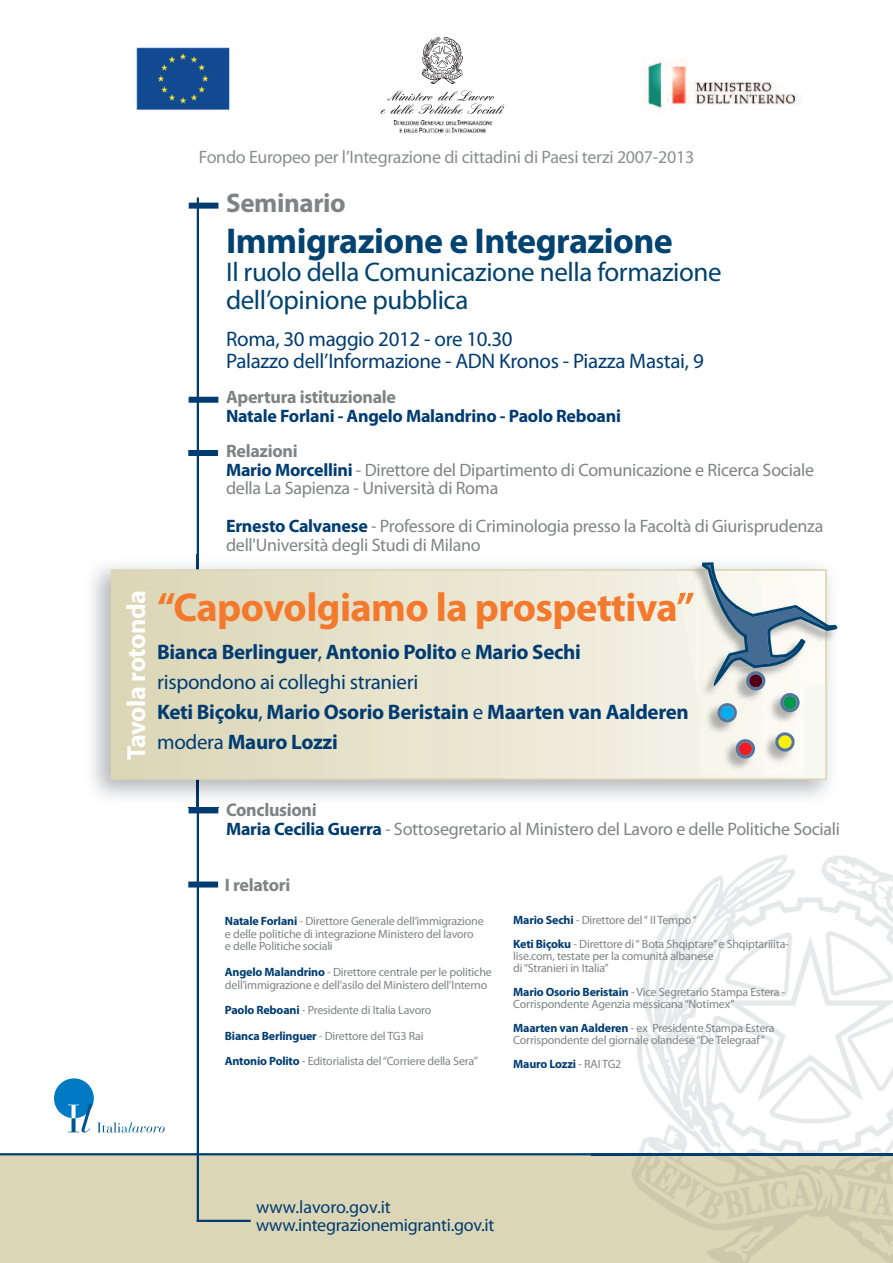
<style>
.page{position:relative;width:893px;height:1263px;background:#fff}
.page>*{position:absolute;margin:0;border:0;box-sizing:border-box;transform-origin:0 0}
.t1{font:700 40.5px "Myriad Pro";letter-spacing:-.015em;color:#f4792d}
.t2{font:700 36px "Myriad Pro";letter-spacing:-.015em;color:#004270}
.t3{font:27px/27.8px "Myriad Pro";letter-spacing:-.015em;color:#004270}
.t4{font:700 27px "Myriad Pro";letter-spacing:-.015em;color:#808285}
.t5{font:700 26.25px "Myriad Pro";letter-spacing:-.015em;color:#fff}
.t6{font:700 21px/30px "Myriad Pro";letter-spacing:-.015em;color:#003c72}
.t7{font:21px/21.3px "Myriad Pro";letter-spacing:-.015em;color:#003c72}
.t8{font:18px/18.9px "Myriad Pro";letter-spacing:-.015em;color:#808285}
.t9{font:18px "Myriad Pro";letter-spacing:-.015em;color:#8b8d90}
.t10{font:18px/18px "Myriad Pro";letter-spacing:-.015em;color:#003c72}
.t11{font:700 18px "Myriad Pro";letter-spacing:-.015em;color:#003c72}
.t12{font:700 18px "Myriad Pro";letter-spacing:-.015em;color:#808285}
.t13{font:12px/12.8px "Myriad Pro";letter-spacing:-.015em;color:#808285}
.t14{font:700 12px "Myriad Pro";letter-spacing:-.015em;color:#003c72}
.s1{font-weight:700}
.s2{font-weight:700;color:#003c72}
.s3{font-weight:400}
.s4{font-weight:400;color:#808285}
</style>
<div class="page">
<div style="left:0;top:1154px;width:893px;height:109px;background:#dcd6b6"></div>
<hr style="left:197px;top:198px;width:2px;height:1024px;background:#003c72">
<hr style="left:0;top:1153px;width:893px;height:2px;background:#003c72">
<hr style="left:197px;top:1220px;width:54px;height:2px;background:#003c72">
<img style="left:136px;top:48px;width:93px;height:62px">
<img style="left:645px;top:58px;width:154px;height:52px">
<div style="left:189px;top:203px;width:29px;height:6px;background:#003c72"></div>
<div style="left:189px;top:397px;width:29px;height:6px;background:#003c72"></div>
<div style="left:188px;top:450px;width:30px;height:6px;background:#003c72"></div>
<div style="left:189px;top:807px;width:29px;height:6px;background:#003c72"></div>
<div style="left:188px;top:881px;width:30px;height:6px;background:#003c72"></div>
<img style="left:591px;top:855px;width:302px;height:408px">
<img style="left:393px;top:120px;width:100px;height:13px">
<svg style="left:422px;top:37px;width:41px;height:47px"></svg>
<svg style="left:381px;top:90px;width:123px;height:24px"></svg>
<div style="left:54px;top:1078px;width:40px;height:40px;background:#007ac2;border-radius:50%"></div>
<svg style="left:68px;top:1103px;width:97px;height:29px"></svg>
<img style="left:92px;top:554px;width:739px;height:254px">
<svg style="left:189px;top:807px;width:29px;height:1px"></svg>
<img style="left:227px;top:803px;width:89px;height:5px">
<div style="left:112px;top:571px;width:713px;height:207px;background:linear-gradient(to right,#dbd6b5,#f9f8f2)"></div>
<div style="left:111px;top:569px;width:716px;height:211px;border:2px solid #dcd6b6"></div>
<img style="left:674px;top:554px;width:157px;height:129px">
<img style="left:676px;top:684px;width:24px;height:21px">
<img style="left:676px;top:569px;width:26px;height:115px">
<img style="left:700px;top:705px;width:104px;height:70px">
<svg style="left:775px;top:731px;width:20px;height:21px"></svg>
<svg style="left:735px;top:738px;width:21px;height:21px"></svg>
<svg style="left:702px;top:562px;width:136px;height:161px"></svg>
<h3 class="t9" style="left:199px;top:151px;width:497px">Fondo Europeo per l’Integrazione di cittadini di Paesi terzi 2007-2013</h3>
<h3 class="t4" style="left:226px;top:193px;width:121px">Seminario</h3>
<h2 class="t2" style="left:226px;top:227px;width:448px">Immigrazione e Integrazione</h2>
<h3 class="t3" style="left:226px;top:260px;width:497px">Il ruolo della Comunicazione nella formazione dell’opinione pubblica</h3>
<h3 class="t7" style="left:226px;top:330px;width:479px">Roma, 30 maggio 2012 - ore 10.30<br>Palazzo dell’Informazione - ADN Kronos - Piazza Mastai, 9</h3>
<h3 class="t12" style="left:226px;top:390px;width:172px">Apertura istituzionale</h3>
<h3 class="t11" style="left:226px;top:409px;width:396px">Natale Forlani - Angelo Malandrino - Paolo Reboani</h3>
<h3 class="t8" style="left:226px;top:442px;width:590px"><span class="s1">Relazioni<br></span><span class="s2">Mario Morcellini</span> - Direttore del Dipartimento di Comunicazione e Ricerca Sociale della La Sapienza - Università di Roma</h3>
<h3 class="t8" style="left:226px;top:518px;width:599px"><span class="s2">Ernesto Calvanese</span> - Professore di Criminologia presso la Facoltà di Giurisprudenza dell'Università degli Studi di Milano</h3>
<h3 class="t5" style="left:126px;top:760px;width:172px;rotate:-90deg">Tavola rotonda</h3>
<h1 class="t1" style="left:157px;top:592px;width:539px">“Capovolgiamo la prospettiva”</h1>
<h3 class="t6" style="left:157px;top:639px;width:533px">Bianca Berlinguer<span class="s3">,</span> Antonio Polito <span class="s3">e</span> Mario Sechi<br><span class="s3">rispondono ai colleghi stranieri<br></span>Keti Biçoku<span class="s3">,</span> Mario Osorio Beristain <span class="s3">e</span> Maarten van Aalderen <span class="s3">modera</span> Mauro Lozzi</h3>
<h3 class="t8" style="left:226px;top:802px;width:615px"><span class="s1">Conclusioni<br></span><span class="s2">Maria Cecilia Guerra</span> - Sottosegretario al Ministero del Lavoro e delle Politiche Sociali</h3>
<h3 class="t12" style="left:225px;top:878px;width:67px">I relatori</h3>
<p class="t13" style="left:225px;top:915px;width:260px"><span class="s2">Natale Forlani</span> - Direttore Generale dell’immigrazione e delle politiche di integrazione Ministero del lavoro<br>e delle Politiche sociali</p>
<p class="t13" style="left:225px;top:966px;width:268px"><span class="s2">Angelo Malandrino</span> - Direttore centrale per le politiche dell’immigrazione e dell’asilo del Ministero dell’Interno</p>
<p class="t13" style="left:225px;top:998px;width:255px;line-height:25.5px"><span class="s2">Paolo Reboani</span> - Presidente di Italia Lavoro<br><span class="s2">Bianca Berlinguer</span> - Direttore del TG3 Rai<br><span class="s2">Antonio Polito</span> - Editorialista del“Corriere della Sera”</p>
<p class="t13" style="left:513px;top:909px;width:277px;line-height:24px"><span class="s2">Mario Sechi</span> - Direttore del“ Il Tempo“<br><span class="s2">Keti Biçoku</span> - Direttore di“ Bota Shqiptare”e Shqiptariiita-</p>
<p class="t13" style="left:513px;top:951px;width:202px;line-height:12px">lise.com, testate per la comunità albanese di“Stranieri in Italia”</p>
<p class="t13" style="left:513px;top:987px;width:274px;line-height:12px"><span class="s2">Mario Osorio Beristain</span> - Vice Segretario Stampa Estera -<br>Corrispondente Agenzia messicana“Notimex”</p>
<p class="t13" style="left:513px;top:1023px;width:263px;line-height:12px"><span class="s2">Maarten van Aalderen</span> - ex Presidente Stampa Estera<br>Corrispondente del giornale olandese“De Telegraaf”</p>
<p class="t14" style="left:513px;top:1060px;width:110px">Mauro Lozzi <span class="s4">- RAI TG2</span></p>
<h3 class="t10" style="left:256px;top:1199px;width:240px">www.lavoro.gov.it www.integrazionemigranti.gov.it</h3>
</div>
